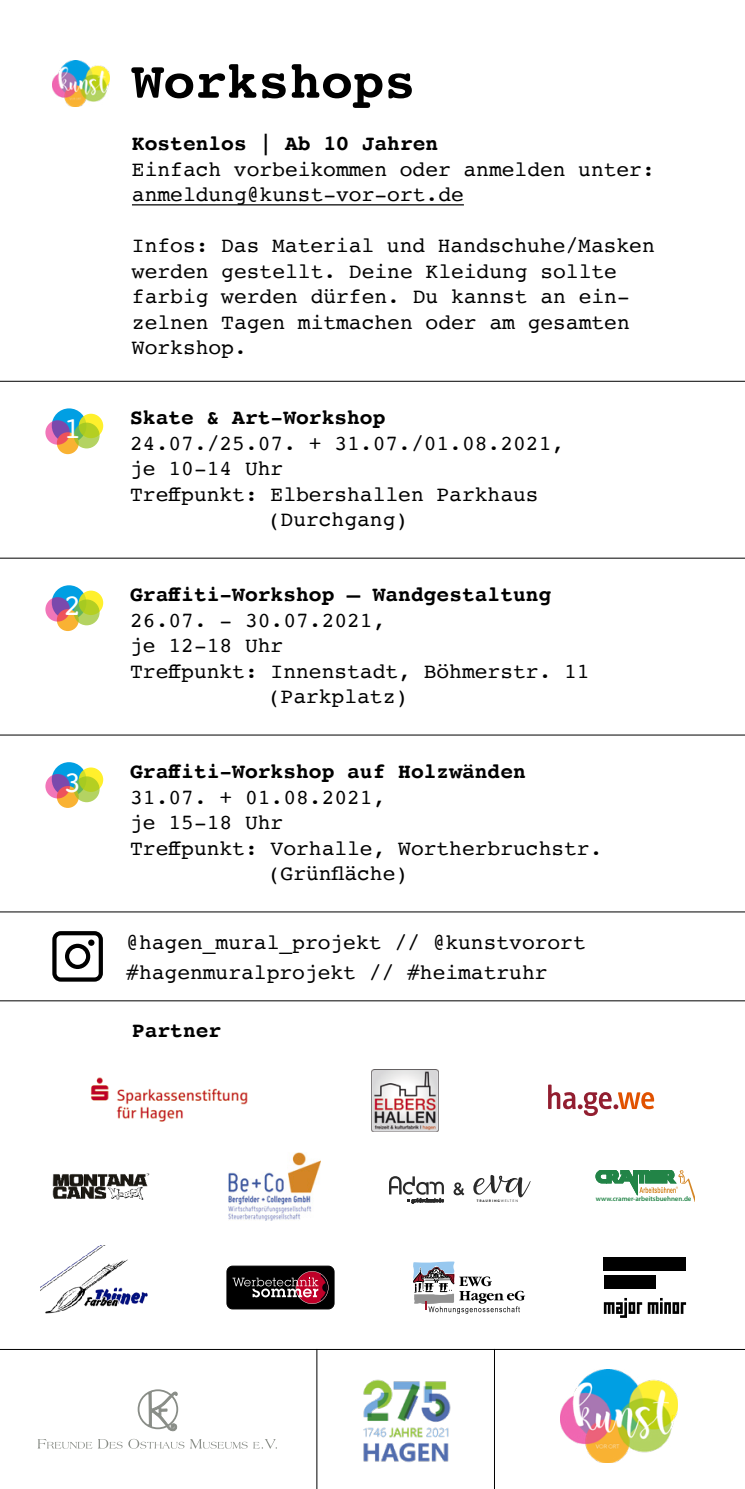
<style>
.page{position:relative;width:745px;height:1489px;background:#fff}
.page>*{position:absolute;margin:0;border:0;box-sizing:border-box;transform-origin:0 0}
.t1{font:700 52.5px "Courier";color:#000}
.t2{font:30px "Courier";color:#fff}
.t3{font:21.25px/25.5px "Courier";color:#000}
.t4{font:700 21.25px "Courier";color:#000}
.t5{font:600 7px "Myriad Pro";letter-spacing:-.005em;color:#228447}
.t6{font:900 3.5px "Brandon Grotesque";letter-spacing:.24em;color:#292929}
.s1{font-weight:400}
</style>
<div class="page">
<hr style="left:0;top:1348px;width:744px;height:1px;background:#000">
<hr style="left:316px;top:1348px;width:1px;height:140px;background:#000">
<hr style="left:493px;top:1348px;width:1px;height:140px;background:#000">
<img style="left:363px;top:1379px;width:88px;height:84px">
<div style="left:137px;top:1389px;width:41px;height:39px;border:2px solid #898d87;border-radius:50%"></div>
<svg style="left:148px;top:1391px;width:29px;height:41px"></svg>
<svg style="left:38px;top:1439px;width:54px;height:9px"></svg>
<svg style="left:98px;top:1439px;width:24px;height:9px"></svg>
<svg style="left:128px;top:1438px;width:56px;height:10px"></svg>
<svg style="left:190px;top:1439px;width:57px;height:9px"></svg>
<svg style="left:253px;top:1439px;width:24px;height:9px"></svg>
<img style="left:52px;top:60px;width:58px;height:46px">
<hr style="left:0;top:557px;width:744px;height:1px;background:#000">
<hr style="left:0;top:734px;width:744px;height:1px;background:#000">
<hr style="left:0;top:911px;width:744px;height:1px;background:#000">
<hr style="left:0;top:1000px;width:744px;height:1px;background:#000">
<hr style="left:0;top:381px;width:744px;height:1px;background:#000">
<hr style="left:132px;top:204px;width:331px;height:1px;background:#000">
<div style="left:52px;top:585px;width:34px;height:35px;background:#009fe3;border-radius:50%"></div>
<div style="left:57px;top:609px;width:22px;height:22px;background:#f9b233;border-radius:50%"></div>
<svg style="left:45px;top:597px;width:25px;height:24px"></svg>
<svg style="left:79px;top:590px;width:24px;height:25px"></svg>
<svg style="left:74px;top:599px;width:25px;height:26px"></svg>
<div style="left:52px;top:408px;width:34px;height:35px;background:#009fe3;border-radius:50%"></div>
<div style="left:57px;top:432px;width:22px;height:22px;background:#f9b233;border-radius:50%"></div>
<svg style="left:45px;top:420px;width:25px;height:24px"></svg>
<svg style="left:79px;top:414px;width:24px;height:24px"></svg>
<svg style="left:74px;top:422px;width:25px;height:26px"></svg>
<div style="left:52px;top:762px;width:34px;height:34px;background:#009fe3;border-radius:50%"></div>
<div style="left:57px;top:786px;width:22px;height:22px;background:#f9b233;border-radius:50%"></div>
<svg style="left:45px;top:774px;width:25px;height:24px"></svg>
<svg style="left:79px;top:767px;width:24px;height:25px"></svg>
<svg style="left:74px;top:776px;width:25px;height:26px"></svg>
<div style="left:603px;top:1257px;width:82px;height:13px;background:#000"></div>
<div style="left:603px;top:1275px;width:52px;height:13px;background:#000"></div>
<svg style="left:603px;top:1297px;width:82px;height:20px"></svg>
<svg style="left:548px;top:1084px;width:105px;height:31px"></svg>
<img style="left:40px;top:1245px;width:108px;height:69px">
<img style="left:52px;top:1173px;width:98px;height:27px">
<svg style="left:413px;top:1261px;width:112px;height:52px"></svg>
<img style="left:90px;top:1077px;width:158px;height:45px">
<svg style="left:595px;top:1170px;width:99px;height:30px"></svg>
<img style="left:560px;top:1369px;width:117px;height:93px">
<img style="left:229px;top:1152px;width:91px;height:68px">
<div style="left:227px;top:1265px;width:107px;height:43px;background:#000;border-radius:6px"></div>
<div style="left:227px;top:1265px;width:107px;height:43px;border:1px solid #000;border-radius:6px"></div>
<svg style="left:232px;top:1271px;width:96px;height:32px"></svg>
<img style="left:371px;top:1069px;width:67px;height:61px">
<svg style="left:52px;top:931px;width:51px;height:50px"></svg>
<svg style="left:473px;top:1175px;width:58px;height:23px"></svg>
<svg style="left:389px;top:1176px;width:54px;height:27px"></svg>
<svg style="left:453px;top:1182px;width:11px;height:13px"></svg>
<h2 class="t2" style="left:63px;top:405px;width:20px">1</h2>
<h2 class="t2" style="left:63px;top:582px;width:20px">2</h2>
<h2 class="t2" style="left:63px;top:759px;width:20px">3</h2>
<h1 class="t1" style="left:132px;top:39px;width:285px">Workshops</h1>
<p class="t4" style="left:132px;top:126px;width:308px">Kostenlos | Ab 10 Jahren</p>
<p class="t3" style="left:132px;top:155px;width:524px">Einfach vorbeikommen oder anmelden unter: anmeldung@kunst-vor-ort.de</p>
<p class="t3" style="left:132px;top:232px;width:524px">Infos: Das Material und Handschuhe/Masken werden gestellt. Deine Kleidung sollte farbig werden dürfen. Du kannst an ein&shy;zelnen Tagen mitmachen oder am gesamten Workshop.</p>
<p class="t4" style="left:130px;top:400px;width:257px">Skate &amp; Art-Workshop</p>
<p class="t3" style="left:130px;top:430px;width:435px">24.07./25.07. + 31.07./01.08.2021,</p>
<p class="t3" style="left:130px;top:455px;width:154px">je 10-14 Uhr</p>
<p class="t3" style="left:130px;top:481px;width:410px">Treffpunkt: Elbershallen Parkhaus</p>
<p class="t3" style="left:268px;top:506px;width:142px">(Durchgang)</p>
<p class="t4" style="left:130px;top:577px;width:422px">Graffiti-Workshop – Wandgestaltung</p>
<p class="t3" style="left:130px;top:607px;width:257px">26.07. - 30.07.2021,</p>
<p class="t3" style="left:130px;top:632px;width:154px">je 12-18 Uhr</p>
<p class="t3" style="left:130px;top:658px;width:461px">Treffpunkt: Innenstadt, Böhmerstr. 11</p>
<p class="t3" style="left:268px;top:683px;width:142px">(Parkplatz)</p>
<p class="t4" style="left:130px;top:754px;width:397px">Graffiti-Workshop auf Holzwänden</p>
<p class="t3" style="left:130px;top:783px;width:257px">31.07. + 01.08.2021,</p>
<p class="t3" style="left:130px;top:809px;width:154px">je 15-18 Uhr</p>
<p class="t3" style="left:130px;top:834px;width:473px">Treffpunkt: Vorhalle, Wortherbruchstr.</p>
<p class="t3" style="left:268px;top:860px;width:142px">(Grünfläche)</p>
<p class="t3" style="left:126px;top:926px;width:461px;line-height:29.8px">@hagen_mural_projekt // @kunstvorort #hagenmuralprojekt // #heimatruhr</p>
<p class="t4" style="left:132px;top:1012px;width:91px">Partner</p>
<p class="t6" style="left:476px;top:1197px;width:43px">TRAURING<span class="s1">WELTEN</span></p>
<p class="t5" style="left:595px;top:1193px;width:97px">www.cramer-arbeitsbuehnen.de</p>
</div>
